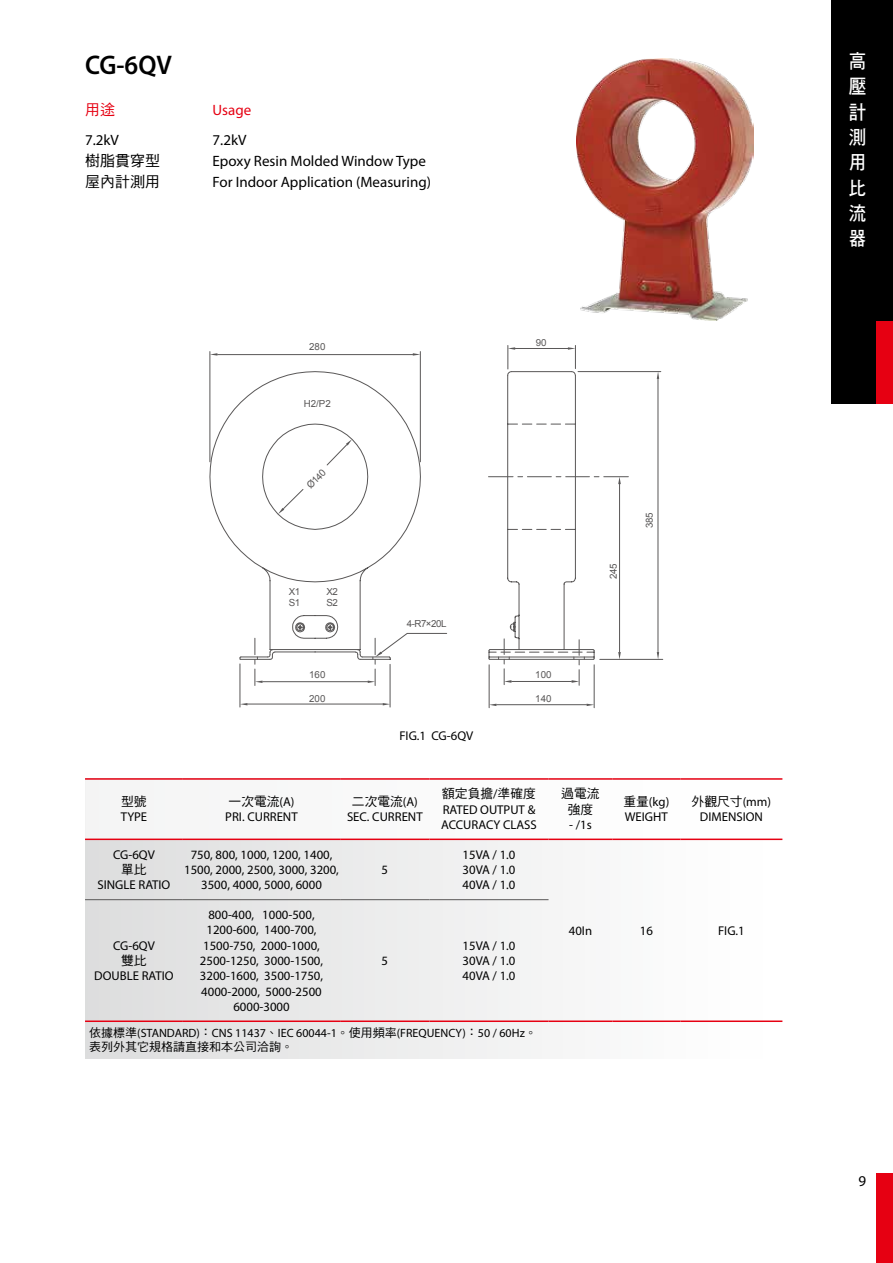
<style>
.page{position:relative;width:893px;height:1263px;background:#fff}
.page>*{position:absolute;margin:0;border:0;box-sizing:border-box;transform-origin:0 0}
.t1{font:600 27px "Myriad Pro";color:#000;scale:.95 1}
.t2{font:19.5px/25.3px "DF Hei Std W7";color:#fff;text-align:justify;scale:.9 1}
.t3{font:15px "Myriad Pro";color:#000}
.t4{font:15px "DF Hei Std W5";color:#000}
.t5{font:15px "Myriad Pro";color:#e60012}
.t6{font:15px "DF Hei Std W5";color:#e60012}
.t7{font:12.75px/15.3px "Myriad Pro";color:#000}
.t8{font:12.75px/15.3px "DF Hei Std W5";color:#000;text-align:center}
.t9{font:12px "Myriad Pro";color:#000}
.t10{font:12px "DF Hei Std W5";color:#000}
.t11{font:9.75px/11.7px "Arial";color:#595757}
.s1{font-family:"Myriad Pro"}
.s2{font-family:"DF Hei Std W5"}
</style>
<div class="page">
<div style="left:831px;top:0;width:62px;height:404px;background:#000"></div>
<div style="left:876px;top:321px;width:17px;height:83px;background:#e60012"></div>
<div style="left:876px;top:1174px;width:17px;height:89px;background:#e60012"></div>
<img style="left:576px;top:58px;width:177px;height:263px">
<div style="left:85px;top:778px;width:697px;height:280px;background:linear-gradient(to right,#ddd,#fff)"></div>
<svg style="left:85px;top:780px;width:697px;height:58px"></svg>
<hr style="left:85px;top:778px;width:98px;height:2px;background:#e60012">
<hr style="left:183px;top:778px;width:157px;height:2px;background:#e60012">
<hr style="left:340px;top:778px;width:89px;height:2px;background:#e60012">
<hr style="left:429px;top:778px;width:120px;height:2px;background:#e60012">
<hr style="left:549px;top:778px;width:63px;height:2px;background:#e60012">
<hr style="left:612px;top:778px;width:68px;height:2px;background:#e60012">
<hr style="left:680px;top:778px;width:102px;height:2px;background:#e60012">
<hr style="left:85px;top:838px;width:98px;height:2px;background:#e60012">
<hr style="left:183px;top:838px;width:157px;height:2px;background:#e60012">
<hr style="left:340px;top:838px;width:89px;height:2px;background:#e60012">
<hr style="left:429px;top:838px;width:120px;height:2px;background:#e60012">
<hr style="left:549px;top:838px;width:63px;height:2px;background:#e60012">
<hr style="left:612px;top:838px;width:68px;height:2px;background:#e60012">
<hr style="left:680px;top:838px;width:102px;height:2px;background:#e60012">
<hr style="left:549px;top:1020px;width:63px;height:2px;background:#e60012">
<hr style="left:612px;top:1020px;width:68px;height:2px;background:#e60012">
<hr style="left:680px;top:1020px;width:102px;height:2px;background:#e60012">
<hr style="left:85px;top:1020px;width:98px;height:2px;background:#e60012">
<hr style="left:183px;top:1020px;width:157px;height:2px;background:#e60012">
<hr style="left:340px;top:1020px;width:89px;height:2px;background:#e60012">
<hr style="left:429px;top:1020px;width:120px;height:2px;background:#e60012">
<hr style="left:85px;top:899px;width:98px;height:1px;background:#595757">
<hr style="left:183px;top:899px;width:157px;height:1px;background:#595757">
<hr style="left:340px;top:899px;width:89px;height:1px;background:#595757">
<hr style="left:429px;top:899px;width:120px;height:1px;background:#595757">
<svg style="left:209px;top:371px;width:385px;height:262px"></svg>
<svg style="left:360px;top:371px;width:216px;height:262px"></svg>
<hr style="left:248px;top:704px;width:135px;height:1px;background:#595757">
<hr style="left:390px;top:664px;width:1px;height:43px;background:#595757">
<hr style="left:240px;top:664px;width:1px;height:43px;background:#595757">
<svg style="left:240px;top:703px;width:7px;height:2px"></svg>
<svg style="left:383px;top:703px;width:7px;height:2px"></svg>
<svg style="left:278px;top:439px;width:74px;height:75px"></svg>
<hr style="left:217px;top:354px;width:196px;height:1px;background:#595757">
<hr style="left:420px;top:352px;width:1px;height:110px;background:#595757">
<hr style="left:210px;top:352px;width:1px;height:110px;background:#595757">
<svg style="left:210px;top:353px;width:7px;height:3px"></svg>
<svg style="left:413px;top:353px;width:7px;height:3px"></svg>
<svg style="left:239px;top:633px;width:356px;height:52px"></svg>
<hr style="left:496px;top:704px;width:91px;height:1px;background:#595757">
<hr style="left:594px;top:665px;width:1px;height:43px;background:#595757">
<hr style="left:489px;top:665px;width:1px;height:43px;background:#595757">
<svg style="left:489px;top:704px;width:7px;height:2px"></svg>
<svg style="left:587px;top:704px;width:7px;height:2px"></svg>
<hr style="left:619px;top:484px;width:1px;height:168px;background:#595757">
<hr style="left:600px;top:659px;width:63px;height:1px;background:#595757">
<svg style="left:618px;top:652px;width:3px;height:7px"></svg>
<svg style="left:488px;top:476px;width:140px;height:8px"></svg>
<hr style="left:658px;top:379px;width:1px;height:273px;background:#595757">
<hr style="left:578px;top:371px;width:83px;height:1px;background:#595757">
<svg style="left:657px;top:371px;width:2px;height:8px"></svg>
<svg style="left:657px;top:652px;width:2px;height:7px"></svg>
<hr style="left:515px;top:348px;width:53px;height:1px;background:#595757">
<svg style="left:508px;top:345px;width:7px;height:24px"></svg>
<svg style="left:568px;top:345px;width:8px;height:24px"></svg>
<h1 class="t1" style="left:85px;top:48px;width:93px">CG-6QV</h1>
<p class="t6" style="left:85px;top:102px;width:31px">用途</p>
<p class="t5" style="left:213px;top:101px;width:40px">Usage</p>
<p class="t3" style="left:85px;top:131px;width:35px">7.2kV</p>
<p class="t3" style="left:213px;top:131px;width:35px">7.2kV</p>
<p class="t4" style="left:85px;top:152px;width:76px">樹脂貫穿型</p>
<p class="t3" style="left:213px;top:152px;width:215px">Epoxy Resin Molded Window Type</p>
<p class="t4" style="left:85px;top:173px;width:76px">屋內計測用</p>
<p class="t3" style="left:213px;top:173px;width:220px">For Indoor Application (Measuring)</p>
<p class="t11" style="left:309px;top:341px;width:18px">280</p>
<p class="t11" style="left:304px;top:397px;width:29px">H2/P2</p>
<p class="t11" style="left:536px;top:337px;width:12px">90</p>
<p class="t11" style="left:304px;top:482px;width:24px;rotate:-45deg">Ø140</p>
<p class="t11" style="left:289px;top:585px;width:13px">X1<br>S1</p>
<p class="t11" style="left:326px;top:585px;width:13px">X2<br>S2</p>
<p class="t11" style="left:309px;top:669px;width:18px">160</p>
<p class="t11" style="left:309px;top:692px;width:18px">200</p>
<p class="t11" style="left:407px;top:617px;width:41px">4-R7×20L</p>
<p class="t7" style="left:399px;top:728px;width:75px">FIG.1 CG-6QV</p>
<p class="t11" style="left:535px;top:669px;width:18px">100</p>
<p class="t11" style="left:535px;top:692px;width:18px">140</p>
<p class="t11" style="left:607px;top:579px;width:18px;rotate:-90deg">245</p>
<p class="t11" style="left:643px;top:528px;width:18px;rotate:-90deg">385</p>
<p class="t8" style="left:121px;top:794px;width:27px">型號</p>
<p class="t7" style="left:121px;top:809px;width:28px">TYPE</p>
<p class="t8" style="left:229px;top:794px;width:67px">一次電流<span class="s1">(A)</span></p>
<p class="t7" style="left:225px;top:809px;width:74px">PRI. CURRENT</p>
<p class="t8" style="left:352px;top:794px;width:67px">二次電流<span class="s1">(A)</span></p>
<p class="t7" style="left:347px;top:809px;width:77px">SEC. CURRENT</p>
<p class="t8" style="left:442px;top:786px;width:95px">額定負擔<span class="s1">/</span>準確度</p>
<p class="t7" style="left:441px;top:802px;width:97px">RATED OUTPUT &amp;<br>ACCURACY CLASS</p>
<p class="t7" style="left:113px;top:847px;width:43px">CG-6QV</p>
<p class="t8" style="left:121px;top:862px;width:27px">單比</p>
<p class="t7" style="left:98px;top:877px;width:74px">SINGLE RATIO</p>
<p class="t7" style="left:184px;top:847px;width:156px;text-align:center">750, 800, 1000, 1200, 1400,<br>1500, 2000, 2500, 3000, 3200,<br>3500, 4000, 5000, 6000</p>
<p class="t7" style="left:382px;top:862px;width:8px">5</p>
<p class="t7" style="left:463px;top:847px;width:54px;text-align:justify">15VA / 1.0<br>30VA / 1.0<br>40VA / 1.0</p>
<p class="t7" style="left:113px;top:938px;width:43px">CG-6QV</p>
<p class="t8" style="left:121px;top:953px;width:27px">雙比</p>
<p class="t7" style="left:94px;top:968px;width:81px">DOUBLE RATIO</p>
<p class="t7" style="left:200px;top:907px;width:125px;text-align:center">800-400, 1000-500,<br>1200-600, 1400-700,<br>1500-750, 2000-1000,<br>2500-1250, 3000-1500,<br>3200-1600, 3500-1750,<br>4000-2000, 5000-2500<br>6000-3000</p>
<p class="t7" style="left:382px;top:953px;width:8px">5</p>
<p class="t7" style="left:463px;top:938px;width:54px;text-align:justify">15VA / 1.0<br>30VA / 1.0<br>40VA / 1.0</p>
<p class="t9" style="left:89px;top:1025px;width:449px"><span class="s2">依據標準</span>(STANDARD)<span class="s2">：</span>CNS 11437<span class="s2">、</span>IEC 60044-1<span class="s2">。使用頻率</span>(FREQUENCY)<span class="s2">：</span>50 / 60Hz<span class="s2">。</span></p>
<p class="t10" style="left:89px;top:1040px;width:206px">表列外其它規格請直接和本公司洽詢。</p>
<p class="t8" style="left:561px;top:786px;width:40px">過電流強度</p>
<p class="t7" style="left:569px;top:817px;width:24px">- /1s</p>
<p class="t7" style="left:623px;top:794px;width:47px"><span class="s2">重量</span>(kg)<br>WEIGHT</p>
<p class="t8" style="left:692px;top:794px;width:81px">外觀尺寸<span class="s1">(mm)</span></p>
<p class="t7" style="left:700px;top:809px;width:64px">DIMENSION</p>
<p class="t7" style="left:569px;top:923px;width:25px">40In</p>
<p class="t7" style="left:640px;top:923px;width:15px">16</p>
<p class="t7" style="left:718px;top:923px;width:28px">FIG.1</p>
<h2 class="t2" style="left:849px;top:48px;width:20px">高壓計測用比流器</h2>
<p class="t3" style="left:858px;top:1172px;width:9px">9</p>
</div>
